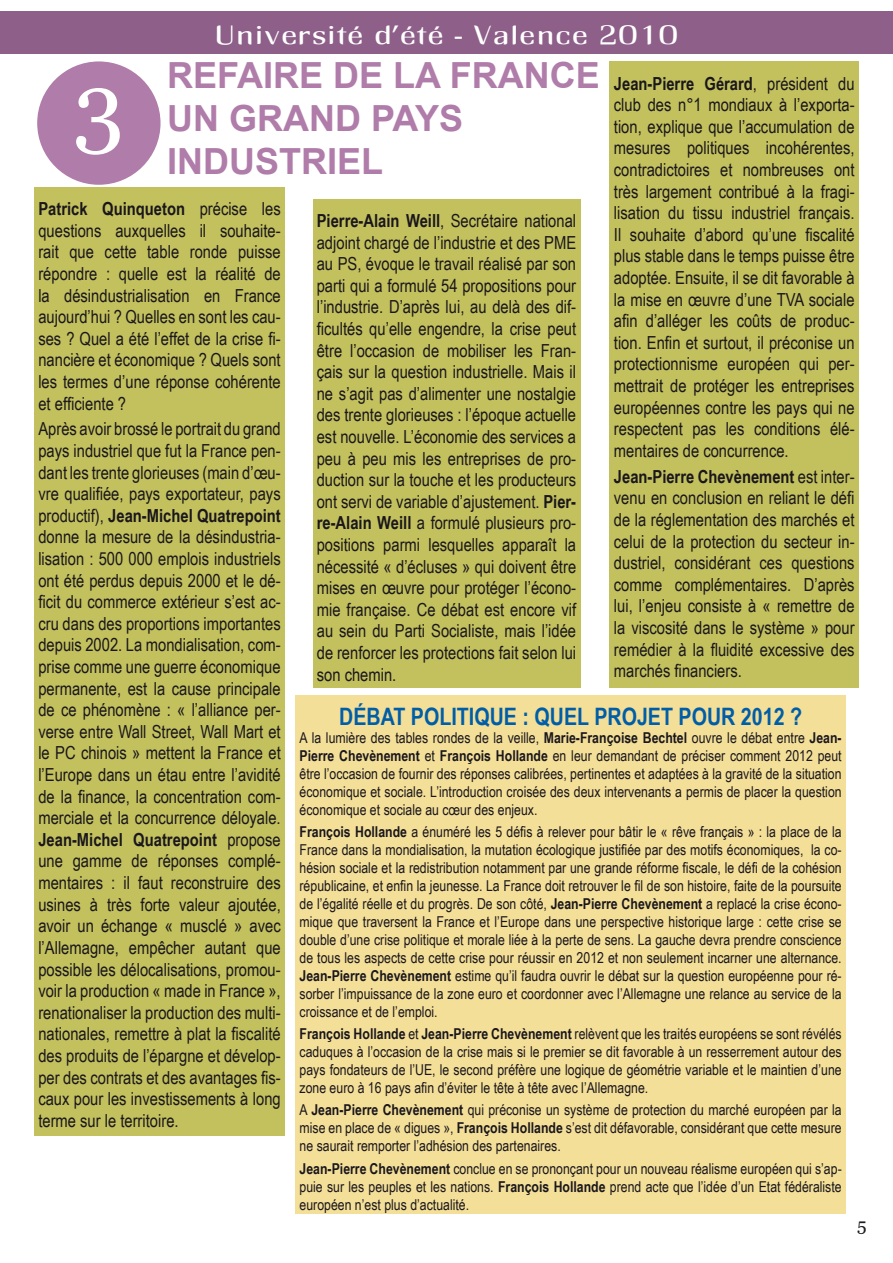
<style>
.page{position:relative;width:893px;height:1263px;background:#fff}
.page>*{position:absolute;margin:0;border:0;box-sizing:border-box;transform-origin:0 0}
.t1{font:93px "Georgia";color:#fff}
.t2{font:700 36px/43.2px "Arial";color:#b07ca9}
.t3{font:27.6px "R Mmidserif";letter-spacing:.01em;color:#fff;scale:1.23 1}
.t4{font:700 24px "Arial Narrow";color:#005da8}
.t5{font:18px/21.6px "Arial Narrow";color:#1a171c;text-align:justify}
.t6{font:18px "Georgia";color:#1a171c}
.t7{font:15px/18px "Arial Narrow";color:#1a171c;text-align:justify}
.s1{font-weight:700}
</style>
<div class="page">
<div style="left:37px;top:61px;width:124px;height:124px;background:#b07ca9;border-radius:50%"></div>
<div style="left:34px;top:187px;width:251px;height:948px;background:#c3c05e"></div>
<div style="left:313px;top:199px;width:267px;height:489px;background:#c3c05e"></div>
<div style="left:610px;top:61px;width:249px;height:627px;background:#c3c05e"></div>
<div style="left:295px;top:695px;width:551px;height:518px;background:#f4df98"></div>
<div style="left:0;top:11px;width:893px;height:43px;background:#8d5f89"></div>
<h3 class="t3" style="left:215px;top:20px;width:379px">Université d’été - Valence 2010</h3>
<h2 class="t2" style="left:167px;top:55px;width:434px">REFAIRE DE LA FRANCE<br>UN GRAND PAYS<br>INDUSTRIEL</h2>
<p class="t5" style="left:38px;top:197px;width:244px"><span class="s1">Patrick Quinqueton</span> précise les questions auxquelles il souhaite&shy;rait que cette table ronde puisse répondre : quelle est la réalité de la désindustrialisation en France aujourd’hui ? Quelles en sont les cau&shy;ses ? Quel a été l’effet de la crise fi&shy;nancière et économique ? Quels sont les termes d’une réponse cohérente et efficiente ?</p>
<p class="t5" style="left:38px;top:418px;width:244px">Après avoir brossé le portrait du grand pays industriel que fut la France pen&shy;dant les trente glorieuses (main d’œu&shy;vre qualifiée, pays exportateur, pays productif), <span class="s1">Jean-Michel Quatrepoint </span>donne la mesure de la désindustria&shy;lisation : 500 000 emplois industriels ont été perdus depuis 2000 et le dé&shy;ficit du commerce extérieur s’est ac&shy;cru dans des proportions importantes depuis 2002. La mondialisation, com&shy;prise comme une guerre économique permanente, est la cause principale de ce phénomène : « l’alliance per&shy;verse entre Wall Street, Wall Mart et le PC chinois » mettent la France et l’Europe dans un étau entre l’avidité de la finance, la concentration com&shy;merciale et la concurrence déloyale.<br><span class="s1">Jean-Michel Quatrepoint</span> propose une gamme de réponses complé&shy;mentaires : il faut reconstruire des usines à très forte valeur ajoutée, avoir un échange « musclé » avec l’Allemagne, empêcher autant que possible les délocalisations, promou&shy;voir la production « made in France », renationaliser la production des multi&shy;nationales, remettre à plat la fiscalité des produits de l’épargne et dévelop&shy;per des contrats et des avantages fis&shy;caux pour les investissements à long terme sur le territoire.</p>
<p class="t5" style="left:614px;top:72px;width:242px"><span class="s1">Jean-Pierre Gérard</span>, président du club des n°1 mondiaux à l’exporta&shy;tion, explique que l’accumulation de mesures politiques incohérentes, contradictoires et nombreuses ont très largement contribué à la fragi&shy;lisation du tissu industriel français.<br>Il souhaite d’abord qu’une fiscalité plus stable dans le temps puisse être adoptée. Ensuite, il se dit favorable à la mise en œuvre d’une TVA sociale afin d’alléger les coûts de produc&shy;tion. Enfin et surtout, il préconise un protectionnisme européen qui per&shy;mettrait de protéger les entreprises européennes contre les pays qui ne respectent pas les conditions élé&shy;mentaires de concurrence.</p>
<p class="t5" style="left:614px;top:465px;width:242px"><span class="s1">Jean-Pierre Chevènement</span> est inter&shy;venu en conclusion en reliant le défi de la réglementation des marchés et celui de la protection du secteur in&shy;dustriel, considérant ces questions comme complémentaires. D’après lui, l’enjeu consiste à « remettre de la viscosité dans le système » pour remédier à la fluidité excessive des marchés financiers.</p>
<h3 class="t4" style="left:339px;top:698px;width:464px">DÉBAT POLITIQUE : QUEL PROJET POUR 2012 ?</h3>
<p class="t7" style="left:300px;top:728px;width:544px">A la lumière des tables rondes de la veille, <span class="s1">Marie-Françoise Bechtel</span> ouvre le débat entre <span class="s1">Jean-Pierre Chevènement</span> et <span class="s1">François Hollande</span> en leur demandant de préciser comment 2012 peut être l’occasion de fournir des réponses calibrées, pertinentes et adaptées à la gravité de la situation économique et sociale. L’introduction croisée des deux intervenants a permis de placer la question économique et sociale au cœur des enjeux.</p>
<p class="t7" style="left:300px;top:822px;width:544px"><span class="s1">François Hollande</span> a énuméré les 5 défis à relever pour bâtir le « rêve français » : la place de la France dans la mondialisation, la mutation écologique justifiée par des motifs économiques, la co&shy;hésion sociale et la redistribution notamment par une grande réforme fiscale, le défi de la cohésion républicaine, et enfin la jeunesse. La France doit retrouver le fil de son histoire, faite de la poursuite de l’égalité réelle et du progrès. De son côté, <span class="s1">Jean-Pierre Chevènement</span> a replacé la crise écono&shy;mique que traversent la France et l’Europe dans une perspective historique large : cette crise se double d’une crise politique et morale liée à la perte de sens. La gauche devra prendre conscience de tous les aspects de cette crise pour réussir en 2012 et non seulement incarner une alternance.<br><span class="s1">Jean-Pierre Chevènement</span> estime qu’il faudra ouvrir le débat sur la question européenne pour ré&shy;sorber l’impuissance de la zone euro et coordonner avec l’Allemagne une relance au service de la croissance et de l’emploi.</p>
<p class="t7" style="left:300px;top:1024px;width:544px"><span class="s1">François Hollande</span> et <span class="s1">Jean-Pierre Chevènement</span> relèvent que les traités européens se sont révélés caduques à l’occasion de la crise mais si le premier se dit favorable à un resserrement autour des pays fondateurs de l’UE, le second préfère une logique de géométrie variable et le maintien d’une zone euro à 16 pays afin d’éviter le tête à tête avec l’Allemagne.</p>
<p class="t7" style="left:300px;top:1100px;width:544px">A <span class="s1">Jean-Pierre Chevènement</span> qui préconise un système de protection du marché européen par la mise en place de « digues », <span class="s1">François Hollande</span> s’est dit défavorable, considérant que cette mesure ne saurait remporter l’adhésion des partenaires.</p>
<p class="t7" style="left:300px;top:1159px;width:544px"><span class="s1">Jean-Pierre Chevènement</span> conclue en se prononçant pour un nouveau réalisme européen qui s’ap&shy;puie sur les peuples et les nations. <span class="s1">François Hollande</span> prend acte que l’idée d’un Etat fédéraliste européen n’est plus d’actualité.</p>
<h1 class="t1" style="left:73px;top:53px;width:53px">3</h1>
<p class="t5" style="left:317px;top:209px;width:261px"><span class="s1">Pierre-Alain Weill</span>, Secrétaire national adjoint chargé de l’industrie et des PME au PS, évoque le travail réalisé par son parti qui a formulé 54 propositions pour l’industrie. D’après lui, au delà des dif&shy;ficultés qu’elle engendre, la crise peut être l’occasion de mobiliser les Fran&shy;çais sur la question industrielle. Mais il ne s’agit pas d’alimenter une nostalgie des trente glorieuses : l’époque actuelle est nouvelle. L’économie des services a peu à peu mis les entreprises de pro&shy;duction sur la touche et les producteurs ont servi de variable d’ajustement. <span class="s1">Pier&shy;re-Alain Weill</span> a formulé plusieurs pro&shy;positions parmi lesquelles apparaît la nécessité « d’écluses » qui doivent être mises en œuvre pour protéger l’écono&shy;mie française. Ce débat est encore vif au sein du Parti Socialiste, mais l’idée de renforcer les protections fait selon lui son chemin.</p>
<p class="t6" style="left:857px;top:1215px;width:11px">5</p>
</div>
